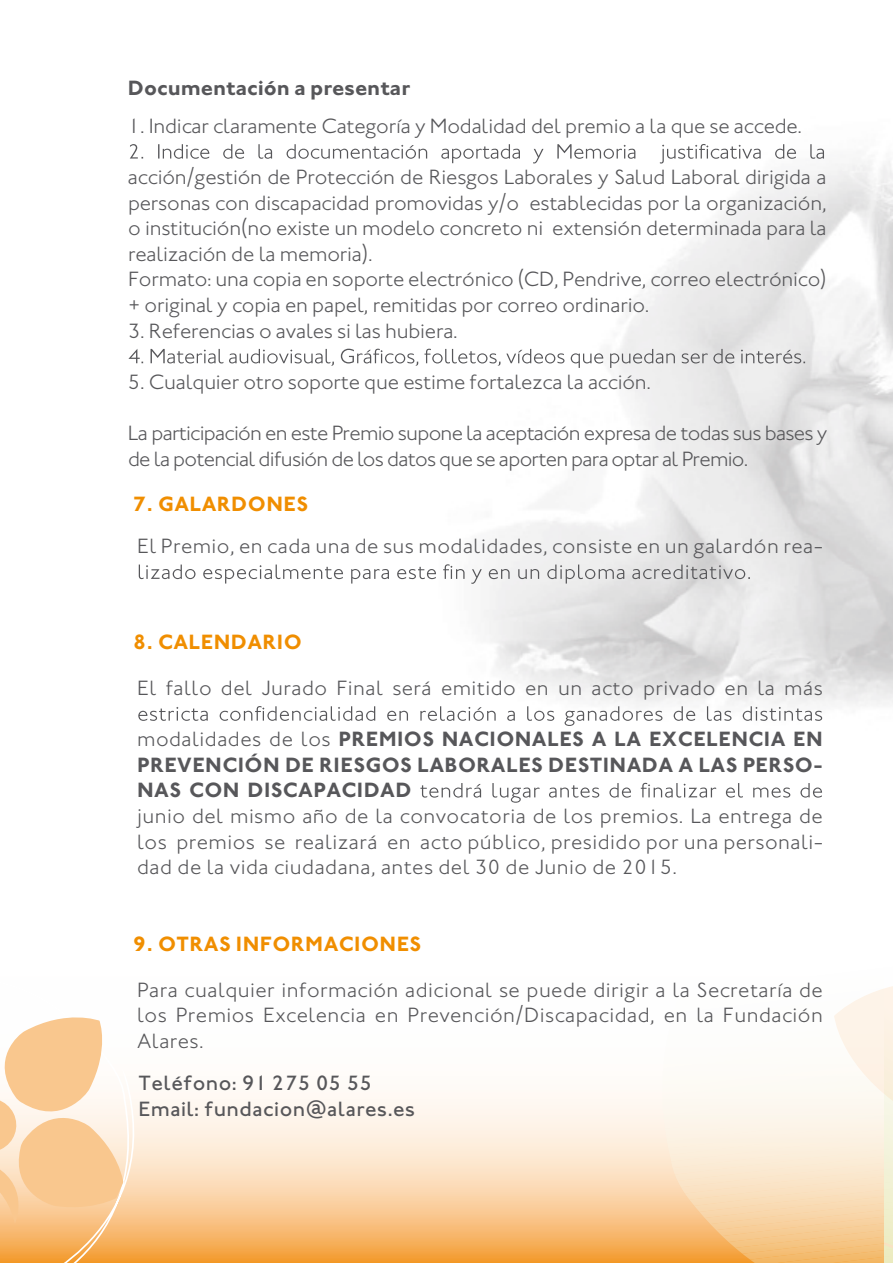
<style>
.page{position:relative;width:893px;height:1263px;background:#fff}
.page>*{position:absolute;margin:0;border:0;box-sizing:border-box;transform-origin:0 0}
.t1{font:300 21.3px/25.7px "Johnston ITC Std";letter-spacing:-.01em;color:#57575a;text-align:justify}
.t2{font:300 21.3px/25.7px "Johnston ITC Std";letter-spacing:-.035em;color:#57575a}
.t3{font:300 21.3px "Johnston ITC Std";letter-spacing:.02em;color:#57575a}
.t4{font:700 21.3px/25.7px "Johnston ITC Std";letter-spacing:.02em;color:#57575a;text-align:justify}
.t5{font:700 21.3px "Johnston ITC Std";letter-spacing:.02em;color:#f08e00}
.t6{font:500 21.3px/25.7px "Johnston ITC Std";letter-spacing:.02em;color:#57575a}
.t7{font:700 21.3px "Johnston ITC Std";color:#57575a}
.s1{font-weight:300}
</style>
<div class="page">
<svg style="left:130px;top:144px;width:694px;height:20px"></svg>
<svg style="left:128px;top:349px;width:677px;height:19px"></svg>
<svg style="left:139px;top:564px;width:611px;height:20px"></svg>
<svg style="left:0;top:706px;width:893px;height:557px"></svg>
<p class="t7" style="left:128px;top:75px;width:284px">Documentación a presentar</p>
<p class="t1" style="left:128px;top:113px;width:676px">1. Indicar claramente Categoría y Modalidad del premio a la que se accede.</p>
<p class="t1" style="left:128px;top:164px;width:700px;text-align:left">acción/gestión de Protección de Riesgos Laborales y Salud Laboral dirigida a personas con discapacidad promovidas y/o establecidas por la organización, o institución(no existe un modelo concreto ni extensión determinada para la realización de la memoria).<br>Formato: una copia en soporte electrónico (CD, Pendrive, correo electrónico) + original y copia en papel, remitidas por correo ordinario.</p>
<p class="t1" style="left:128px;top:318px;width:331px">3. Referencias o avales si las hubiera.</p>
<p class="t1" style="left:128px;top:369px;width:525px">5. Cualquier otro soporte que estime fortalezca la acción.</p>
<p class="t2" style="left:128px;top:420px;width:701px">La participación en este Premio supone la aceptación expresa de todas sus bases y de la potencial difusión de los datos que se aporten para optar al Premio.</p>
<p class="t5" style="left:133px;top:491px;width:176px">7. GALARDONES</p>
<p class="t3" style="left:137px;top:534px;width:687px">El Premio, en cada una de sus modalidades, consiste en un galardón rea-</p>
<p class="t5" style="left:133px;top:629px;width:170px">8. CALENDARIO</p>
<p class="t3" style="left:137px;top:675px;width:687px">El fallo del Jurado Final será emitido en un acto privado en la más</p>
<p class="t4" style="left:137px;top:726px;width:687px"><span class="s1">modalidades de los</span> PREMIOS NACIONALES A LA EXCELENCIA EN PREVENCIÓN DE RIESGOS LABORALES DESTINADA A LAS PERSO-NAS CON DISCAPACIDAD</p>
<p class="t1" style="left:137px;top:803px;width:688px">junio del mismo año de la convocatoria de los premios. La entrega de los premios se realizará en acto público, presidido por una personali&shy;dad de la vida ciudadana, antes del 30 de Junio de 2015.</p>
<p class="t5" style="left:133px;top:931px;width:290px">9. OTRAS INFORMACIONES</p>
<p class="t1" style="left:137px;top:977px;width:687px">Para cualquier información adicional se puede dirigir a la Secretaría de los Premios Excelencia en Prevención/Discapacidad, en la Fundación Alares.</p>
<p class="t6" style="left:139px;top:1070px;width:278px">Teléfono: 91 275 05 55<br>Email: fundacion@alares.es</p>
</div>
